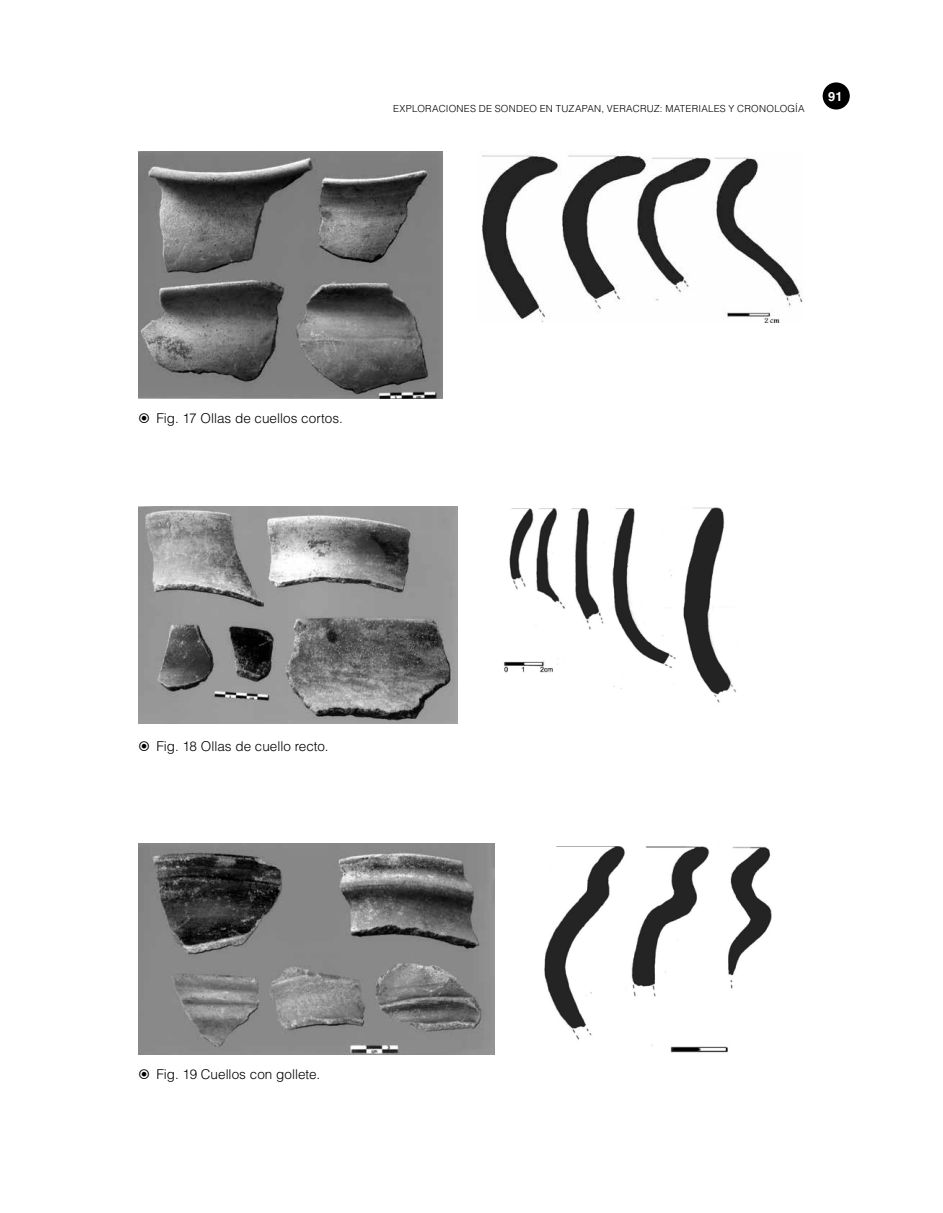
<style>
.page{position:relative;width:943px;height:1213px;background:#fff}
.page>*{position:absolute;margin:0;border:0;box-sizing:border-box;transform-origin:0 0}
.t1{font:300 13.5px "Helvetica LT Std";color:#000}
.t2{font:700 12.75px "Helvetica LT Std";color:#fff}
.t3{font:300 9.75px "Helvetica LT Std";letter-spacing:.025em;color:#000}
</style>
<div class="page">
<div style="left:822px;top:82px;width:27px;height:27px;background:#000;border-radius:50%"></div>
<img style="left:481px;top:155px;width:322px;height:167px">
<img style="left:138px;top:152px;width:304px;height:246px">
<img style="left:138px;top:506px;width:320px;height:217px">
<img style="left:504px;top:507px;width:232px;height:196px">
<img style="left:544px;top:846px;width:228px;height:207px">
<img style="left:138px;top:843px;width:357px;height:211px">
<p class="t3" style="left:393px;top:103px;width:413px">EXPLORACIONES DE SONDEO EN TUZAPAN, VERACRUZ: MATERIALES Y CRONOLOGÍA</p>
<p class="t2" style="left:828px;top:88px;width:16px">91</p>
<p class="t1" style="left:156px;top:410px;width:188px">Fig. 17 Ollas de cuellos cortos.</p>
<p class="t1" style="left:156px;top:737px;width:174px">Fig. 18 Ollas de cuello recto.</p>
<p class="t1" style="left:156px;top:1066px;width:165px">Fig. 19 Cuellos con gollete.</p>
</div>
